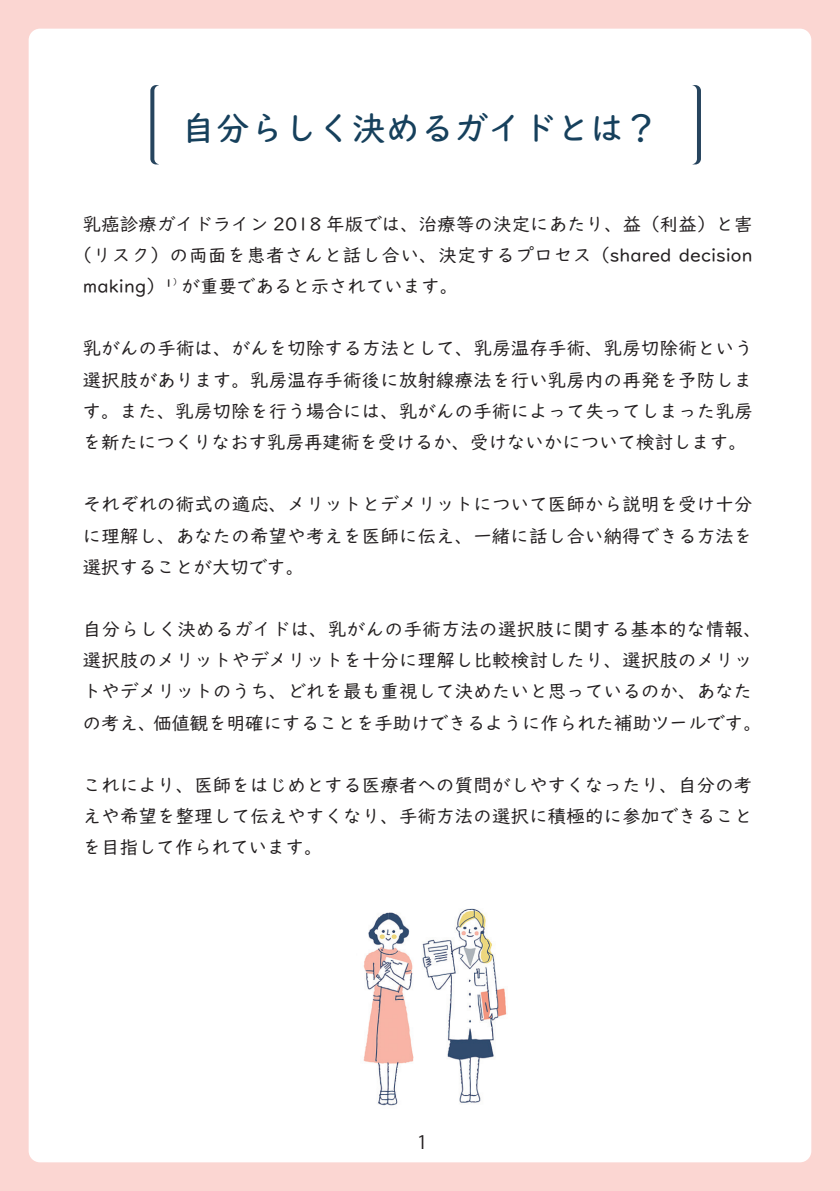
<style>
.page{position:relative;width:840px;height:1191px;background:#fff}
.page>*{position:absolute;margin:0;border:0;box-sizing:border-box;transform-origin:0 0}
.t1{font:500 34px "UD Digi Kyokasho Pro N";color:#16405c}
.t2{font:18.4px/31.2px "UD Digi Kyokasho Pro";letter-spacing:.01em;color:#231f20;text-align:justify}
.t3{font:18.4px "UD Digi Kyokasho Pro";letter-spacing:.045em;color:#231f20}
.t4{font:18.4px "Koz Go Pr 6 N";color:#231f20}
</style>
<div class="page">
<div style="left:0;top:0;width:839px;height:1191px;background:#fbd6d2"></div>
<div style="left:29px;top:29px;width:781px;height:1133px;background:#fff;border-radius:11px"></div>
<svg style="left:150px;top:85px;width:9px;height:79px"></svg>
<svg style="left:692px;top:85px;width:8px;height:79px"></svg>
<img style="left:363px;top:908px;width:144px;height:198px">
<p class="t1" style="left:181px;top:99px;width:478px">自分らしく決めるガイドとは？</p>
<p class="t2" style="left:83px;top:207px;width:671px">乳癌診療ガイドライン 2018 年版では、治療等の決定にあたり、益（利益）と害</p>
<p class="t3" style="left:74px;top:239px;width:680px">（リスク）の両面を患者さんと話し合い、決定するプロセス（shared decision</p>
<p class="t2" style="left:83px;top:270px;width:377px">making）1<sup>）</sup>が重要であると示されています。</p>
<p class="t2" style="left:83px;top:332px;width:671px">乳がんの手術は、がんを切除する方法として、乳房温存手術、乳房切除術という選択肢があります。乳房温存手術後に放射線療法を行い乳房内の再発を予防します。また、乳房切除を行う場合には、乳がんの手術によって失ってしまった乳房を新たにつくりなおす乳房再建術を受けるか、受けないかについて検討します。</p>
<p class="t2" style="left:83px;top:488px;width:670px">それぞれの術式の適応、メリットとデメリットについて医師から説明を受け十分に理解し、あなたの希望や考えを医師に伝え、一緒に話し合い納得できる方法を選択することが大切です。</p>
<p class="t2" style="left:83px;top:613px;width:680px;text-align:left">自分らしく決めるガイドは、乳がんの手術方法の選択肢に関する基本的な情報、選択肢のメリットやデメリットを十分に理解し比較検討したり、選択肢のメリットやデメリットのうち、どれを最も重視して決めたいと思っているのか、あなたの考え、価値観を明確にすることを手助けできるように作られた補助ツールです。</p>
<p class="t2" style="left:83px;top:768px;width:670px">これにより、医師をはじめとする医療者への質問がしやすくなったり、自分の考えや希望を整理して伝えやすくなり、手術方法の選択に積極的に参加できることを目指して作られています。</p>
<p class="t4" style="left:417px;top:1132px;width:12px">1</p>
</div>
